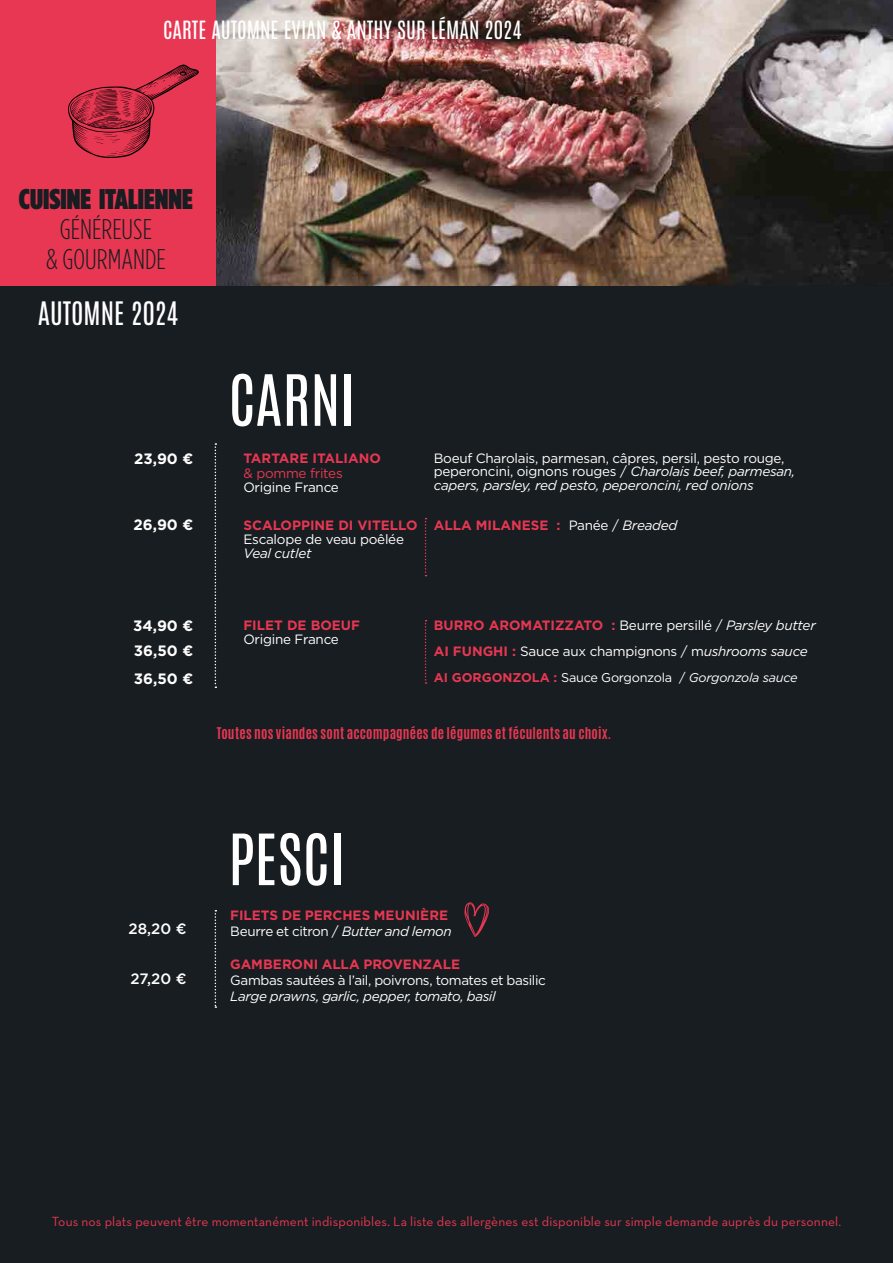
<style>
.page{position:relative;width:893px;height:1263px;background:#181d21}
.page>*{position:absolute;margin:0;border:0;box-sizing:border-box;transform-origin:0 0}
.t1{font:60px "Antonio";color:#fff}
.t2{font:300 28.5px/30px "Gotham Condensed";color:#181d21;text-align:center}
.t3{font:900 28.5px "Gotham Condensed";color:#181d21}
.t4{font:27px "Antonio";color:#fff}
.t5{font:21px "Antonio";color:#fff}
.t6{font:700 15px "Gotham";color:#fff}
.t7{font:500 15px "Gotham";color:#fff}
.t8{font:13.5px/14px "Gotham";letter-spacing:-.02em;color:#fff}
.t9{font:700 13.5px/16.2px "Gotham";color:#e83752}
.t10{font:13.5px "Neutra Text";letter-spacing:.01em;color:#e83752}
.t11{font:700 13.5px "Antonio";letter-spacing:.015em;color:#e83752}
.t12{font:italic 13.5px "Gotham";letter-spacing:-.03em;color:#fff}
.t13{font:13.5px "Gotham";letter-spacing:-.02em;color:#e83752}
.t14{font:12.75px "Gotham";letter-spacing:-.02em;color:#fff}
.s1{font-style:italic}
.s2{font-weight:400;color:#fff}
.s3{font-weight:400;font-style:italic;color:#fff}
.s4{font-weight:700;color:#e83752}
</style>
<div class="page">
<div style="left:0;top:0;width:217px;height:286px;background:#e83752"></div>
<img style="left:216px;top:0;width:677px;height:286px">
<svg style="left:464px;top:902px;width:25px;height:35px"></svg>
<svg style="left:215px;top:443px;width:1px;height:245px"></svg>
<svg style="left:425px;top:518px;width:2px;height:58px"></svg>
<svg style="left:425px;top:620px;width:2px;height:64px"></svg>
<svg style="left:215px;top:910px;width:1px;height:98px"></svg>
<svg style="left:68px;top:64px;width:131px;height:94px"></svg>
<h3 class="t5" style="left:163px;top:14px;width:360px">CARTE AUTOMNE EVIAN &amp; ANTHY SUR LÉMAN 2024</h3>
<h2 class="t3" style="left:19px;top:182px;width:175px">CUISINE ITALIENNE</h2>
<h2 class="t2" style="left:46px;top:214px;width:121px">GÉNÉREUSE<br>&amp; GOURMANDE</h2>
<h3 class="t4" style="left:38px;top:293px;width:142px">AUTOMNE 2024</h3>
<p class="t6" style="left:134px;top:448px;width:61px">23,90 €</p>
<p class="t6" style="left:133px;top:515px;width:61px">26,90 €</p>
<h1 class="t1" style="left:229px;top:356px;width:129px">CARNI</h1>
<p class="t9" style="left:243px;top:449px;width:139px">TARTARE ITALIANO</p>
<p class="t13" style="left:243px;top:465px;width:101px">&amp; pomme frites</p>
<p class="t8" style="left:243px;top:480px;width:97px">Origine France</p>
<p class="t9" style="left:243px;top:517px;width:176px">SCALOPPINE DI VITELLO</p>
<p class="t8" style="left:243px;top:532px;width:162px">Escalope de veau poêlée</p>
<p class="t12" style="left:243px;top:544px;width:70px">Veal cutlet</p>
<p class="t8" style="left:434px;top:450px;width:363px">Boeuf Charolais, parmesan, câpres, persil, pesto rouge, peperoncini, oignons rouges / <span class="s1">Charolais beef, parmesan, capers, parsley, red pesto, peperoncini, red onions</span></p>
<p class="t9" style="left:434px;top:517px;width:245px">ALLA MILANESE : <span class="s2">Panée /</span> <span class="s3">Breaded</span></p>
<p class="t6" style="left:133px;top:616px;width:62px">34,90 €</p>
<p class="t6" style="left:134px;top:641px;width:61px">36,50 €</p>
<p class="t6" style="left:134px;top:669px;width:61px">36,50 €</p>
<p class="t9" style="left:243px;top:617px;width:118px">FILET DE BOEUF</p>
<p class="t8" style="left:243px;top:632px;width:97px">Origine France</p>
<p class="t8" style="left:434px;top:611px;width:383px;line-height:26.5px"><span class="s4">BURRO AROMATIZZATO :</span> Beurre persillé / <span class="s1">Parsley butter<br></span><span class="s4">AI FUNGHI :</span> Sauce aux champignons / m<span class="s1">ushrooms sauce</span></p>
<p class="t14" style="left:434px;top:669px;width:365px"><span class="s4">AI GORGONZOLA :</span> Sauce Gorgonzola / <span class="s1">Gorgonzola sauce</span></p>
<p class="t11" style="left:217px;top:722px;width:396px">Toutes nos viandes sont accompagnées de légumes et féculents au choix.</p>
<p class="t7" style="left:129px;top:919px;width:60px">28,20 €</p>
<p class="t7" style="left:130px;top:969px;width:58px">27,20 €</p>
<h1 class="t1" style="left:229px;top:815px;width:118px">PESCI</h1>
<p class="t9" style="left:230px;top:907px;width:223px">FILETS DE PERCHES MEUNIÈRE<br><span class="s2">Beurre et citron /</span> <span class="s3">Butter and lemon</span></p>
<p class="t9" style="left:230px;top:956px;width:231px">GAMBERONI ALLA PROVENZALE</p>
<p class="t8" style="left:230px;top:973px;width:317px">Gambas sautées à l’ail, poivrons, tomates et basilic</p>
<p class="t12" style="left:230px;top:988px;width:267px">Large prawns, garlic, pepper, tomato, basil</p>
<p class="t10" style="left:52px;top:1213px;width:791px">Tous nos plats peuvent être momentanément indisponibles. La liste des allergènes est disponible sur simple demande auprès du personnel.</p>
</div>
